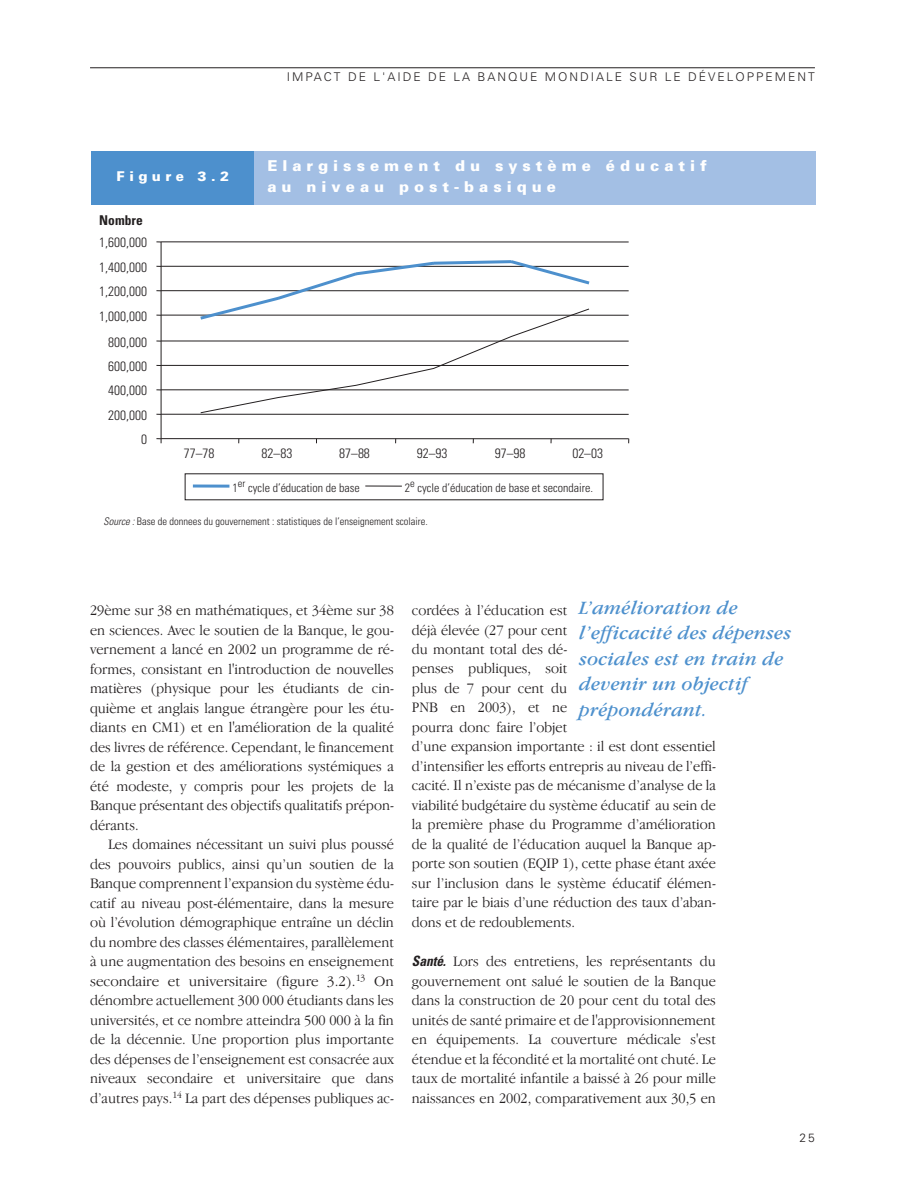
<style>
.page{position:relative;width:905px;height:1188px;background:#fff}
.page>*{position:absolute;margin:0;border:0;box-sizing:border-box;transform-origin:0 0}
.t1{font:italic 19.5px/25.5px "Garamond IT Cby BT";letter-spacing:.01em;color:#4d90cd}
.t2{font:300 15px/19.5px "Garamond IT Cby BT";color:#231f20;text-align:justify;scale:.95 1}
.t3{font:900 15px/21px "Univers";letter-spacing:.335em;color:#fff}
.t4{font:300 condensed 13.5px "Univers";color:#231f20}
.t5{font:900 13.5px "Univers";letter-spacing:.335em;color:#fff}
.t6{font:700 condensed 13.5px "Univers";color:#231f20}
.t7{font:300 condensed 12px "Univers";color:#231f20}
.t8{font:300 12px "Univers";letter-spacing:.165em;color:#231f20}
.t9{font:300 condensed 10.5px "Univers";color:#231f20}
.s1{font-style:italic}
.s2{font-family:"Univers";font-weight:700;font-style:italic;font-stretch:condensed;font-size:14.25px}
</style>
<div class="page">
<hr style="left:90px;top:67px;width:724px;height:1px;background:#231f20">
<div style="left:92px;top:151px;width:723px;height:54px;background:#a3bfe4"></div>
<div style="left:92px;top:151px;width:162px;height:54px;background:#4d90cd"></div>
<hr style="left:161px;top:414px;width:467px;height:1px;background:#231f20">
<hr style="left:161px;top:390px;width:467px;height:1px;background:#231f20">
<hr style="left:161px;top:365px;width:467px;height:1px;background:#231f20">
<hr style="left:161px;top:341px;width:467px;height:1px;background:#231f20">
<hr style="left:161px;top:315px;width:467px;height:1px;background:#231f20">
<hr style="left:161px;top:290px;width:467px;height:1px;background:#231f20">
<hr style="left:161px;top:266px;width:467px;height:1px;background:#231f20">
<hr style="left:161px;top:242px;width:467px;height:1px;background:#231f20">
<hr style="left:161px;top:242px;width:1px;height:197px;background:#231f20">
<hr style="left:161px;top:438px;width:467px;height:1px;background:#231f20">
<svg style="left:156px;top:438px;width:6px;height:5px"></svg>
<svg style="left:197px;top:260px;width:395px;height:154px"></svg>
<hr style="left:193px;top:485px;width:36px;height:3px;background:#4d90cd">
<hr style="left:365px;top:486px;width:37px;height:1px;background:#231f20">
<p class="t5" style="left:117px;top:171px;width:114px">Figure 3.2</p>
<p class="t6" style="left:99px;top:215px;width:45px">Nombre</p>
<p class="t4" style="left:99px;top:238px;width:49px">1,600,000</p>
<p class="t4" style="left:99px;top:262px;width:49px">1,400,000</p>
<p class="t4" style="left:99px;top:286px;width:49px">1,200,000</p>
<p class="t4" style="left:99px;top:311px;width:49px">1,000,000</p>
<p class="t4" style="left:108px;top:337px;width:40px">800,000</p>
<p class="t4" style="left:108px;top:361px;width:40px">600,000</p>
<p class="t4" style="left:108px;top:386px;width:40px">400,000</p>
<p class="t4" style="left:108px;top:410px;width:40px">200,000</p>
<p class="t4" style="left:141px;top:435px;width:7px">0</p>
<p class="t8" style="left:287px;top:72px;width:529px">IMPACT DE L'AIDE DE LA BANQUE MONDIALE SUR LE DÉVELOPPEMENT</p>
<p class="t3" style="left:267px;top:157px;width:441px">Elargissement du système éducatif au niveau post-basique</p>
<p class="t4" style="left:184px;top:448px;width:32px">77–78</p>
<p class="t4" style="left:262px;top:448px;width:32px">82–83</p>
<p class="t4" style="left:339px;top:448px;width:32px">87–88</p>
<p class="t4" style="left:417px;top:448px;width:32px">92–93</p>
<p class="t4" style="left:494px;top:448px;width:32px">97–98</p>
<p class="t4" style="left:572px;top:448px;width:32px">02–03</p>
<p class="t7" style="left:232px;top:483px;width:129px">1<sup>er</sup> cycle d’éducation de base</p>
<p class="t7" style="left:405px;top:483px;width:190px">2<sup>e</sup> cycle d’éducation de base et secondaire.</p>
<p class="t9" style="left:104px;top:517px;width:326px"><span class="s1">Source :</span> Base de donnees du gouvernement : statistiques de l’enseignement scolaire.</p>
<p class="t2" style="left:90px;top:602px;width:321px">29ème sur 38 en mathématiques, et 34ème sur 38 en sciences. Avec le soutien de la Banque, le gou&shy;vernement a lancé en 2002 un programme de ré&shy;formes, consistant en l'introduction de nouvelles matières (physique pour les étudiants de cin&shy;quième et anglais langue étrangère pour les étu&shy;diants en CM1) et en l'amélioration de la qualité des livres de référence. Cependant, le financement de la gestion et des améliorations systémiques a été modeste, y compris pour les projets de la Banque présentant des objectifs qualitatifs prépon&shy;dérants.</p>
<p class="t2" style="left:90px;top:836px;width:321px;text-indent:18px">Les domaines nécessitant un suivi plus poussé des pouvoirs publics, ainsi qu’un soutien de la Banque comprennent l’expansion du système édu&shy;catif au niveau post-élémentaire, dans la mesure où l’évolution démographique entraîne un déclin du nombre des classes élémentaires, parallèlement à une augmentation des besoins en enseignement secondaire et universitaire (figure 3.2).<sup>13</sup> On dénombre actuellement 300 000 étudiants dans les universités, et ce nombre atteindra 500 000 à la fin de la décennie. Une proportion plus importante des dépenses de l’enseignement est consacrée aux niveaux secondaire et universitaire que dans d’autres pays.<sup>14</sup> La part des dépenses publiques ac-</p>
<h1 class="t1" style="left:579px;top:596px;width:213px">L’amélioration de l’efficacité des dépenses sociales est en train de devenir un objectif prépondérant.</h1>
<p class="t2" style="left:412px;top:602px;width:321px;text-align:left">cordées à l’éducation est<br>déjà élevée (27 pour cent<br>du montant total des dé-<br>penses publiques, soit<br>plus de 7 pour cent du<br>PNB en 2003), et ne<br>pourra donc faire l’objet<br>d’une expansion importante : il est dont essentiel d’intensifier les efforts entrepris au niveau de l’effi&shy;cacité. Il n’existe pas de mécanisme d’analyse de la viabilité budgétaire du système éducatif au sein de la première phase du Programme d’amélioration de la qualité de l’éducation auquel la Banque ap&shy;porte son soutien (EQIP 1), cette phase étant axée sur l’inclusion dans le système éducatif élémen&shy;taire par le biais d’une réduction des taux d’aban&shy;dons et de redoublements.</p>
<p class="t2" style="left:412px;top:953px;width:321px"><span class="s2">Santé.</span> Lors des entretiens, les représentants du gouvernement ont salué le soutien de la Banque dans la construction de 20 pour cent du total des unités de santé primaire et de l'approvisionnement en équipements. La couverture médicale s'est étendue et la fécondité et la mortalité ont chuté. Le taux de mortalité infantile a baissé à 26 pour mille naissances en 2002, comparativement aux 30,5 en</p>
<p class="t8" style="left:799px;top:1133px;width:17px">25</p>
</div>
